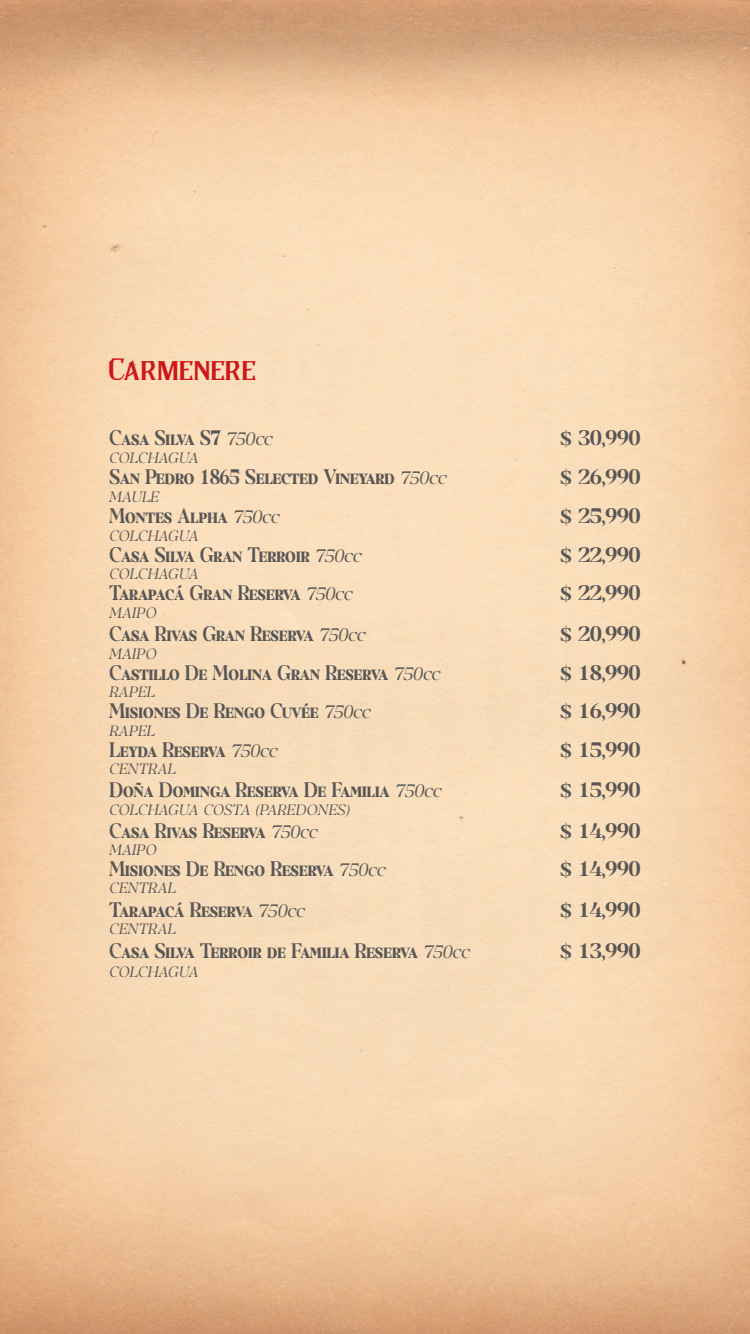
<style>
.page{position:relative;width:750px;height:1334px;background:#fff}
.page>*{position:absolute;margin:0;border:0;box-sizing:border-box;transform-origin:0 0}
.TITULOS{font:27px "False Widow";color:#cd1719}
.Paragraph_Style_2{font:700 19.6px "Eirlys Small Caps";letter-spacing:-.03em;color:#585756;scale:.85 1}
.Paragraph_Style_2-2{font:700 19.6px "Eirlys Small Caps";letter-spacing:-.03em;color:#585756}
.Paragraph_Style_2-3{font:700 19.6px "Eirlys Small Caps";letter-spacing:-.05em;color:#585756;scale:.85 1}
.Paragraph_Style_2-4{font:italic 14px "Eirlys Small Caps";color:#585756}
.s1{font-weight:400;font-style:italic;font-size:16.8px}
</style>
<div class="page">
<img style="left:0;top:0;width:750px;height:1334px">
<p class="TITULOS" style="left:109px;top:352px;width:148px">CARMENERE</p>
<p class="Paragraph_Style_2" style="left:109px;top:425px;width:194px">Casa Silva S7 <span class="s1">750cc</span></p>
<p class="Paragraph_Style_2-4" style="left:109px;top:448px;width:91px">COLCHAGUA</p>
<p class="Paragraph_Style_2-4" style="left:109px;top:488px;width:52px">MAULE</p>
<p class="Paragraph_Style_2-4" style="left:109px;top:526px;width:91px">COLCHAGUA</p>
<p class="Paragraph_Style_2-4" style="left:109px;top:565px;width:91px">COLCHAGUA</p>
<p class="Paragraph_Style_2" style="left:109px;top:464px;width:399px">San Pedro 1865 Selected Vineyard <span class="s1">750cc</span></p>
<p class="Paragraph_Style_2" style="left:109px;top:503px;width:203px">Montes Alpha <span class="s1">750cc</span></p>
<p class="Paragraph_Style_2" style="left:109px;top:542px;width:299px">Casa Silva Gran Terroir <span class="s1">750cc</span></p>
<p class="Paragraph_Style_2" style="left:109px;top:580px;width:289px">Tarapacá Gran Reserva <span class="s1">750cc</span></p>
<p class="Paragraph_Style_2-4" style="left:109px;top:603px;width:49px">MAIPO</p>
<p class="Paragraph_Style_2-4" style="left:109px;top:644px;width:49px">MAIPO</p>
<p class="Paragraph_Style_2" style="left:109px;top:621px;width:304px">Casa Rivas Gran Reserva <span class="s1">750cc</span></p>
<p class="Paragraph_Style_2-2" style="left:560px;top:425px;width:82px">$ 30,990</p>
<p class="Paragraph_Style_2-2" style="left:560px;top:464px;width:82px">$ 26,990</p>
<p class="Paragraph_Style_2-2" style="left:560px;top:503px;width:82px">$ 25,990</p>
<p class="Paragraph_Style_2-2" style="left:560px;top:542px;width:82px">$ 22,990</p>
<p class="Paragraph_Style_2-2" style="left:560px;top:580px;width:82px">$ 22,990</p>
<p class="Paragraph_Style_2-2" style="left:560px;top:621px;width:82px">$ 20,990</p>
<p class="Paragraph_Style_2-2" style="left:560px;top:660px;width:82px">$ 18,990</p>
<p class="Paragraph_Style_2-2" style="left:560px;top:698px;width:82px">$ 16,990</p>
<p class="Paragraph_Style_2" style="left:109px;top:660px;width:392px">Castillo De Molina Gran Reserva <span class="s1">750cc</span></p>
<p class="Paragraph_Style_2" style="left:109px;top:698px;width:310px">Misiones De Rengo Cuvée <span class="s1">750cc</span></p>
<p class="Paragraph_Style_2-4" style="left:109px;top:683px;width:48px">RAPEL</p>
<p class="Paragraph_Style_2-4" style="left:109px;top:722px;width:48px">RAPEL</p>
<p class="Paragraph_Style_2-4" style="left:109px;top:760px;width:68px">CENTRAL</p>
<p class="Paragraph_Style_2" style="left:109px;top:777px;width:393px">Doña Dominga Reserva De Familia <span class="s1">750cc</span></p>
<p class="Paragraph_Style_2-2" style="left:560px;top:777px;width:82px">$ 15,990</p>
<p class="Paragraph_Style_2-4" style="left:109px;top:801px;width:242px">COLCHAGUA COSTA (PAREDONES)</p>
<p class="Paragraph_Style_2-2" style="left:560px;top:737px;width:82px">$ 15,990</p>
<p class="Paragraph_Style_2" style="left:109px;top:737px;width:200px">Leyda Reserva <span class="s1">750cc</span></p>
<p class="Paragraph_Style_2" style="left:109px;top:817px;width:247px">Casa Rivas Reserva <span class="s1">750cc</span></p>
<p class="Paragraph_Style_2" style="left:109px;top:856px;width:327px">Misiones De Rengo Reserva <span class="s1">750cc</span></p>
<p class="Paragraph_Style_2-4" style="left:109px;top:840px;width:49px">MAIPO</p>
<p class="Paragraph_Style_2-4" style="left:109px;top:879px;width:68px">CENTRAL</p>
<p class="Paragraph_Style_2-4" style="left:109px;top:920px;width:68px">CENTRAL</p>
<p class="Paragraph_Style_2-3" style="left:109px;top:897px;width:232px">Tarapacá Reserva <span class="s1">750cc</span></p>
<p class="Paragraph_Style_2" style="left:109px;top:938px;width:426px">Casa Silva Terroir de Familia Reserva <span class="s1">750cc</span></p>
<p class="Paragraph_Style_2-4" style="left:109px;top:963px;width:91px">COLCHAGUA</p>
<p class="Paragraph_Style_2-2" style="left:560px;top:817px;width:82px">$ 14,990</p>
<p class="Paragraph_Style_2-2" style="left:560px;top:856px;width:82px">$ 14,990</p>
<p class="Paragraph_Style_2-2" style="left:560px;top:897px;width:82px">$ 14,990</p>
<p class="Paragraph_Style_2-2" style="left:560px;top:938px;width:82px">$ 13,990</p>
</div>
